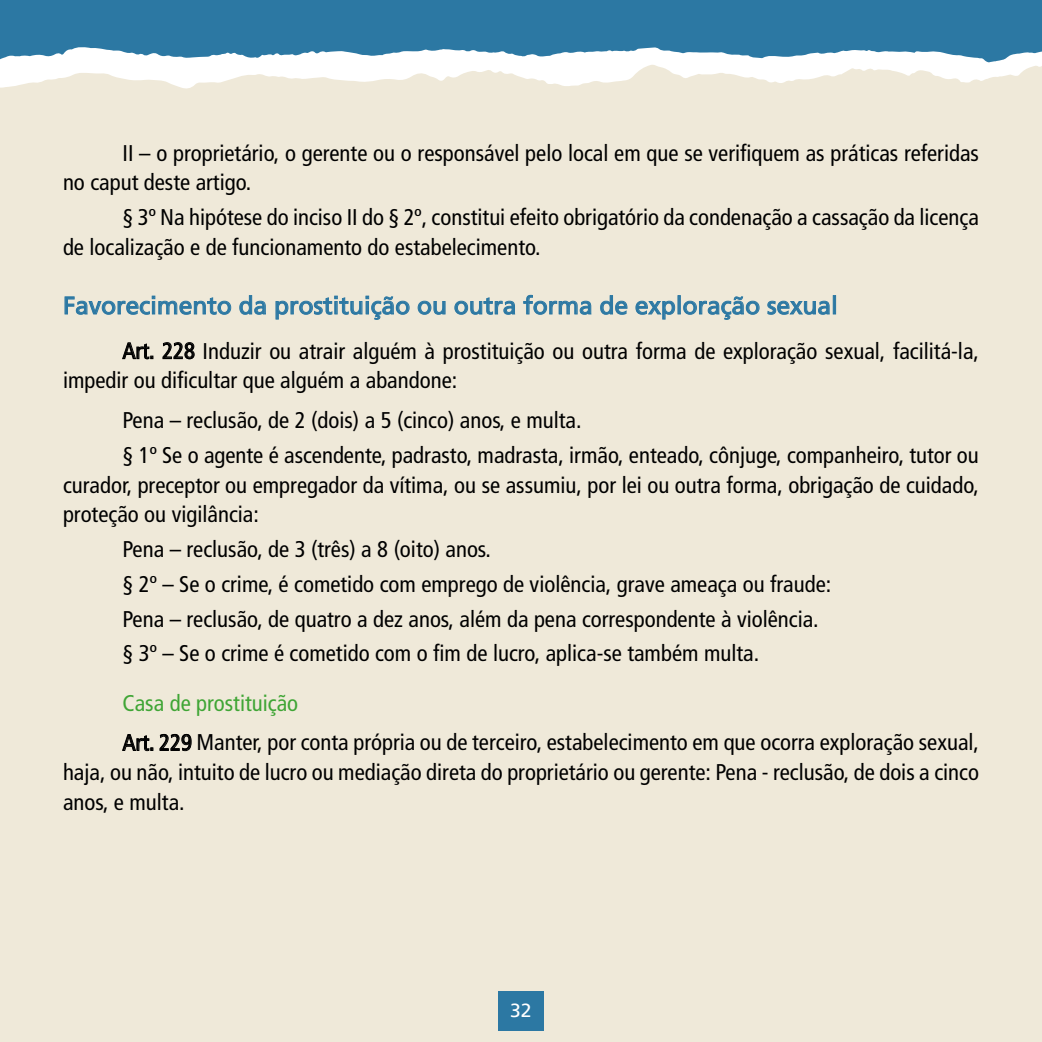
<style>
.page{position:relative;width:1042px;height:1042px;background:#efe9d9}
.page>*{position:absolute;margin:0;border:0;box-sizing:border-box;transform-origin:0 0}
.t1{font:24.5px "Frutiger LT";color:#2c78a3}
.t2{font:condensed 22.75px/29.8px "Frutiger LT";color:#000}
.t3{font:condensed 22.75px "Frutiger LT";color:#3fa535}
.t4{font:19.25px "Frutiger LT";color:#fff}
</style>
<div class="page">
<div style="left:0;top:0;width:1042px;height:63px;background:#2c78a3"></div>
<svg style="left:0;top:47px;width:1042px;height:42px;fill:#fff"></svg>
<div style="left:498px;top:991px;width:46px;height:39px;background:#2c78a3"></div>
<svg style="left:65px;top:296px;width:166px;height:19px"></svg>
<svg style="left:239px;top:295px;width:27px;height:20px"></svg>
<svg style="left:275px;top:296px;width:135px;height:24px"></svg>
<svg style="left:418px;top:301px;width:27px;height:14px"></svg>
<svg style="left:454px;top:297px;width:61px;height:18px"></svg>
<svg style="left:523px;top:295px;width:68px;height:20px"></svg>
<svg style="left:600px;top:295px;width:27px;height:20px"></svg>
<svg style="left:635px;top:295px;width:124px;height:25px"></svg>
<svg style="left:767px;top:301px;width:62px;height:14px"></svg>
<div style="left:833px;top:295px;width:3px;height:19px;border:1px solid #2c78a3"></div>
<svg style="left:122px;top:342px;width:31px;height:17px"></svg>
<svg style="left:162px;top:342px;width:33px;height:17px"></svg>
<svg style="left:122px;top:734px;width:31px;height:17px"></svg>
<svg style="left:159px;top:734px;width:33px;height:17px"></svg>
<p class="t2" style="left:63px;top:138px;width:917px;text-indent:60px">II – o proprietário, o gerente ou o responsável pelo local em que se verifiquem as práticas referidas no caput deste artigo.</p>
<p class="t2" style="left:63px;top:202px;width:917px;text-indent:60px">§ 3º Na hipótese do inciso II do § 2º, constitui efeito obrigatório da condenação a cassação da licença de localização e de funcionamento do estabelecimento.</p>
<p class="t1" style="left:63px;top:291px;width:776px">Favorecimento da prostituição ou outra forma de exploração sexual</p>
<p class="t2" style="left:63px;top:336px;width:917px;text-indent:60px">Art. 228 Induzir ou atrair alguém à prostituição ou outra forma de exploração sexual, facilitá-la, impedir ou dificultar que alguém a abandone:</p>
<p class="t2" style="left:123px;top:403px;width:858px;line-height:34.6px">Pena – reclusão, de 2 (dois) a 5 (cinco) anos, e multa.<br>§ 1º Se o agente é ascendente, padrasto, madrasta, irmão, enteado, cônjuge, companheiro, tutor ou</p>
<p class="t2" style="left:63px;top:470px;width:917px">curador, preceptor ou empregador da vítima, ou se assumiu, por lei ou outra forma, obrigação de cuidado, proteção ou vigilância:</p>
<p class="t2" style="left:123px;top:532px;width:710px;line-height:34.6px">Pena – reclusão, de 3 (três) a 8 (oito) anos.<br>§ 2º – Se o crime, é cometido com emprego de violência, grave ameaça ou fraude:<br>Pena – reclusão, de quatro a dez anos, além da pena correspondente à violência. § 3º – Se o crime é cometido com o fim de lucro, aplica-se também multa.</p>
<p class="t3" style="left:123px;top:690px;width:177px">Casa de prostituição</p>
<p class="t2" style="left:63px;top:728px;width:917px;text-align:justify;text-indent:60px">Art. 229 Manter, por conta própria ou de terceiro, estabelecimento em que ocorra exploração sexual, haja, ou não, intuito de lucro ou mediação direta do proprietário ou gerente: Pena - reclusão, de dois a cinco anos, e multa.</p>
<p class="t4" style="left:510px;top:999px;width:23px">32</p>
</div>
